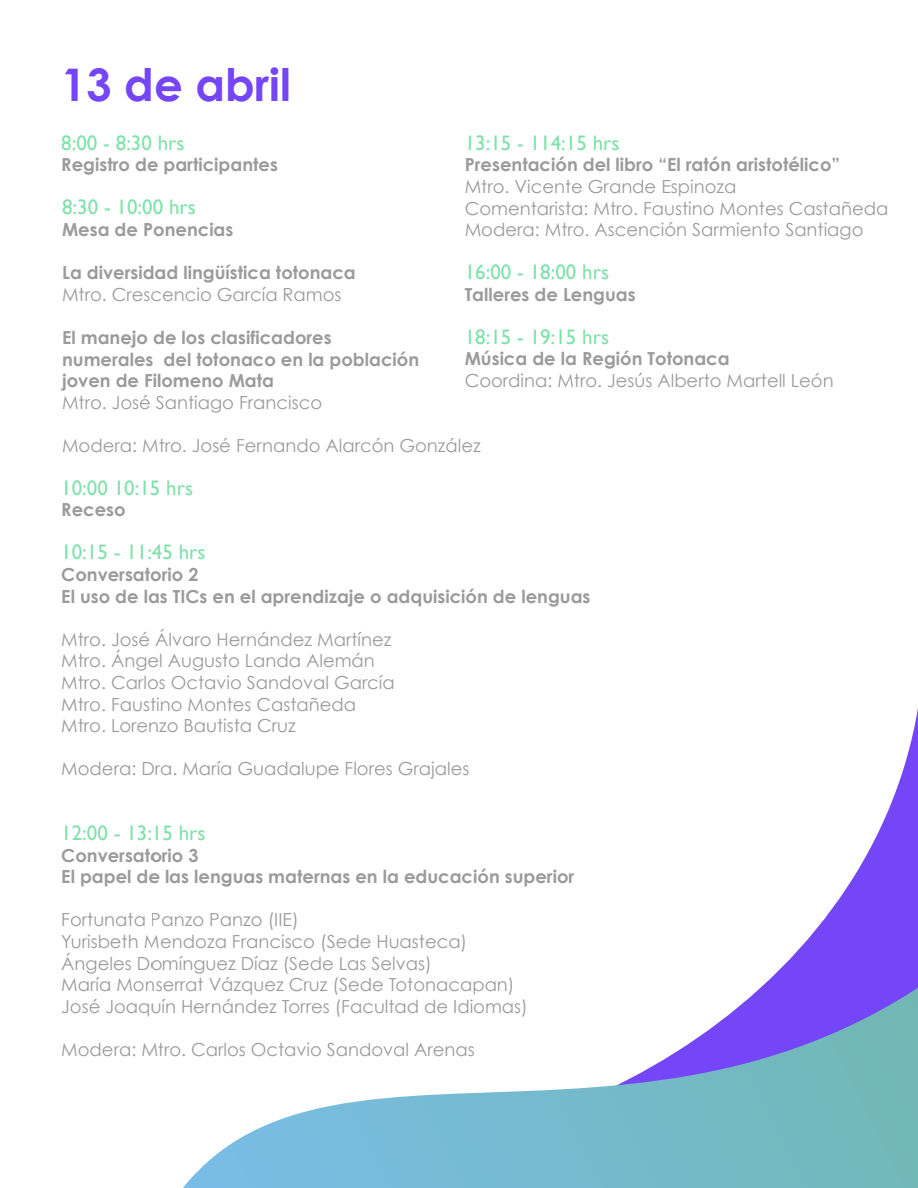
<style>
.page{position:relative;width:918px;height:1188px;background:#fff}
.page>*{position:absolute;margin:0;border:0;box-sizing:border-box;transform-origin:0 0}
.t1{font:700 45px "Century Gothic";color:#7446f7}
.t2{font:21px "Gill Sans";color:#80e2ac}
.t3{font:18px/21.6px "Century Gothic";color:#9b9b9b}
.t4{font:700 18px/21.6px "Century Gothic";color:#9b9b9b}
</style>
<div class="page">
<svg style="left:866px;top:829px;width:52px;height:26px"></svg>
<svg style="left:183px;top:855px;width:735px;height:333px"></svg>
<h1 class="t1" style="left:61px;top:56px;width:231px">13 de abril</h1>
<p class="t2" style="left:61px;top:130px;width:125px">8:00 - 8:30 hrs</p>
<p class="t4" style="left:61px;top:154px;width:218px">Registro de participantes</p>
<p class="t2" style="left:465px;top:130px;width:156px">13:15 - 114:15 hrs</p>
<p class="t4" style="left:465px;top:154px;width:377px">Presentación del libro “El ratón aristotélico”</p>
<p class="t3" style="left:465px;top:175px;width:425px">Mtro. Vicente Grande Espinoza<br>Comentarista: Mtro. Faustino Montes Castañeda<br>Modera: Mtro. Ascención Sarmiento Santiago</p>
<p class="t2" style="left:465px;top:260px;width:146px">16:00 - 18:00 hrs</p>
<p class="t4" style="left:465px;top:283px;width:173px">Talleres de Lenguas</p>
<p class="t2" style="left:465px;top:324px;width:146px">18:15 - 19:15 hrs</p>
<p class="t4" style="left:465px;top:348px;width:266px">Música de la Región Totonaca</p>
<p class="t3" style="left:465px;top:369px;width:370px">Coordina: Mtro. Jesús Alberto Martell León</p>
<p class="t2" style="left:62px;top:195px;width:135px">8:30 - 10:00 hrs</p>
<p class="t4" style="left:62px;top:218px;width:173px">Mesa de Ponencias</p>
<p class="t4" style="left:62px;top:261px;width:295px">La diversidad lingüística totonaca</p>
<p class="t3" style="left:62px;top:283px;width:281px">Mtro. Crescencio García Ramos</p>
<p class="t4" style="left:62px;top:326px;width:359px">El manejo de los clasificadores numerales del totonaco en la población joven de Filomeno Mata</p>
<p class="t3" style="left:62px;top:391px;width:262px">Mtro. José Santiago Francisco</p>
<p class="t3" style="left:62px;top:434px;width:420px">Modera: Mtro. José Fernando Alarcón González</p>
<p class="t2" style="left:61px;top:475px;width:133px">10:00 10:15 hrs</p>
<p class="t4" style="left:61px;top:499px;width:66px">Receso</p>
<p class="t2" style="left:61px;top:540px;width:146px">10:15 - 11:45 hrs</p>
<p class="t4" style="left:61px;top:563px;width:531px">Conversatorio 2<br>El uso de las TICs en el aprendizaje o adquisición de lenguas</p>
<p class="t3" style="left:61px;top:628px;width:335px">Mtro. José Álvaro Hernández Martínez Mtro. Ángel Augusto Landa Alemán Mtro. Carlos Octavio Sandoval García Mtro. Faustino Montes Castañeda Mtro. Lorenzo Bautista Cruz</p>
<p class="t3" style="left:61px;top:758px;width:410px">Modera: Dra. María Guadalupe Flores Grajales</p>
<p class="t2" style="left:61px;top:821px;width:146px">12:00 - 13:15 hrs</p>
<p class="t4" style="left:61px;top:844px;width:514px">Conversatorio 3<br>El papel de las lenguas maternas en la educación superior</p>
<p class="t3" style="left:61px;top:909px;width:468px">Fortunata Panzo Panzo (IIE)<br>Yurisbeth Mendoza Francisco (Sede Huasteca)<br>Ángeles Domínguez Díaz (Sede Las Selvas)<br>María Monserrat Vázquez Cruz (Sede Totonacapan)<br>José Joaquín Hernández Torres (Facultad de Idiomas)</p>
<p class="t3" style="left:61px;top:1038px;width:415px">Modera: Mtro. Carlos Octavio Sandoval Arenas</p>
</div>
